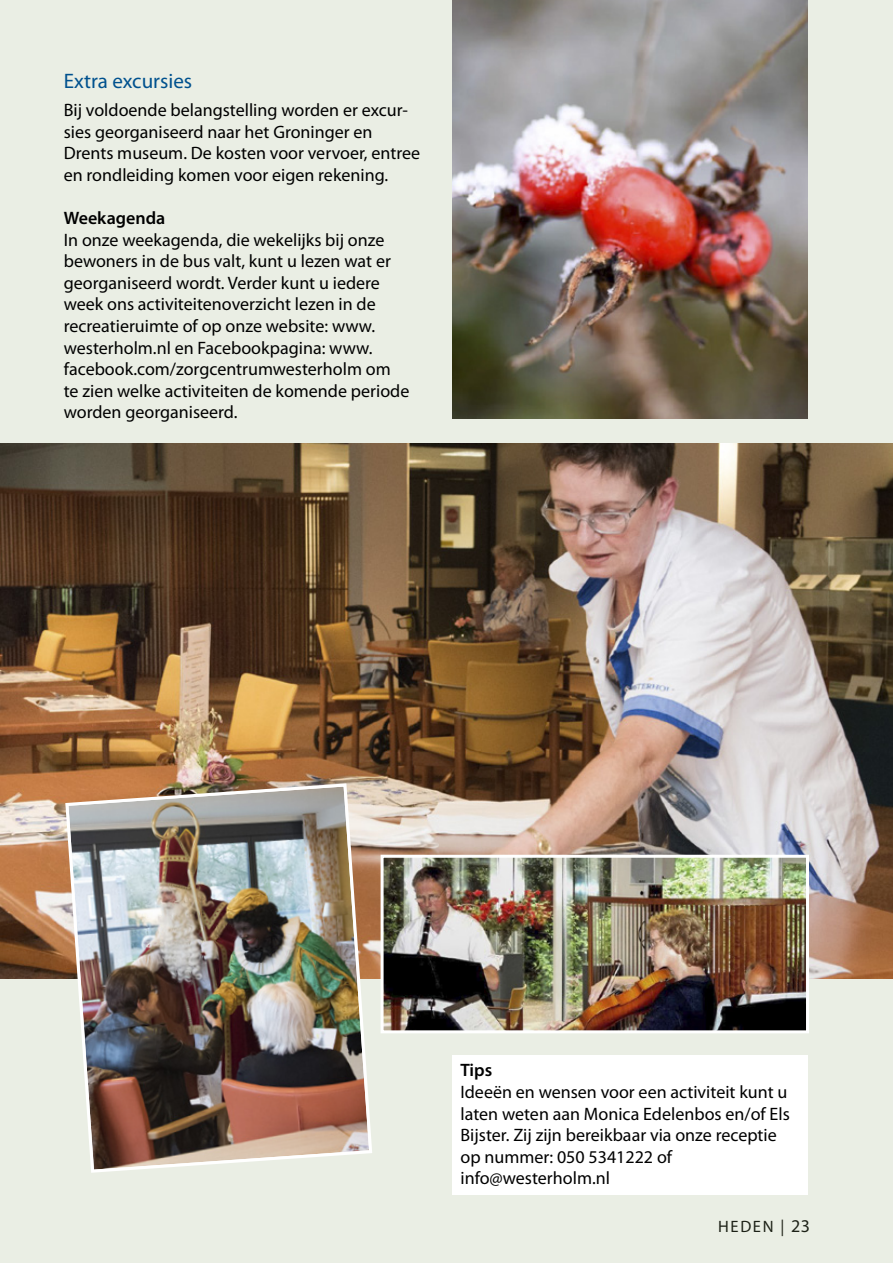
<style>
.page{position:relative;width:893px;height:1263px;background:#eaeee4}
.page>*{position:absolute;margin:0;border:0;box-sizing:border-box;transform-origin:0 0}
.t1{font:21px "Myriad Pro";color:#00518e}
.t2{font:18px/21.6px "Myriad Pro";color:#000}
.t3{font:600 18px "Myriad Pro";color:#000}
.t4{font:16.5px "Myriad Pro";letter-spacing:.1em;color:#000}
.s1{font-size:18px}
</style>
<div class="page">
<img style="left:0;top:443px;width:893px;height:535px">
<img style="left:453px;top:0;width:355px;height:419px">
<div style="left:452px;top:1056px;width:355px;height:139px;background:#fff"></div>
<img style="left:385px;top:859px;width:420px;height:170px">
<div style="left:381px;top:855px;width:428px;height:178px;border:3px solid #fff"></div>
<img style="left:64px;top:782px;width:310px;height:391px">
<p class="t1" style="left:64px;top:68px;width:130px">Extra excursies</p>
<p class="t2" style="left:64px;top:99px;width:358px">Bij voldoende belangstelling worden er excur&shy;sies georganiseerd naar het Groninger en Drents museum. De kosten voor vervoer, entree en rondleiding komen voor eigen rekening.</p>
<p class="t3" style="left:64px;top:207px;width:103px">Weekagenda</p>
<p class="t2" style="left:64px;top:228px;width:347px">In onze weekagenda, die wekelijks bij onze bewoners in de bus valt, kunt u lezen wat er georganiseerd wordt. Verder kunt u iedere week ons activiteitenoverzicht lezen in de recreatieruimte of op onze website: www. westerholm.nl en Facebookpagina: www. facebook.com/zorgcentrumwesterholm om te zien welke activiteiten de komende periode worden georganiseerd.</p>
<p class="t3" style="left:460px;top:1059px;width:33px">Tips</p>
<p class="t2" style="left:460px;top:1081px;width:331px">Ideeën en wensen voor een activiteit kunt u laten weten aan Monica Edelenbos en/of Els Bijster. Zij zijn bereikbaar via onze receptie op nummer: 050 5341222 of info@westerholm.nl</p>
<p class="t4" style="left:718px;top:1216px;width:93px">HEDEN | <span class="s1">23</span></p>
</div>
